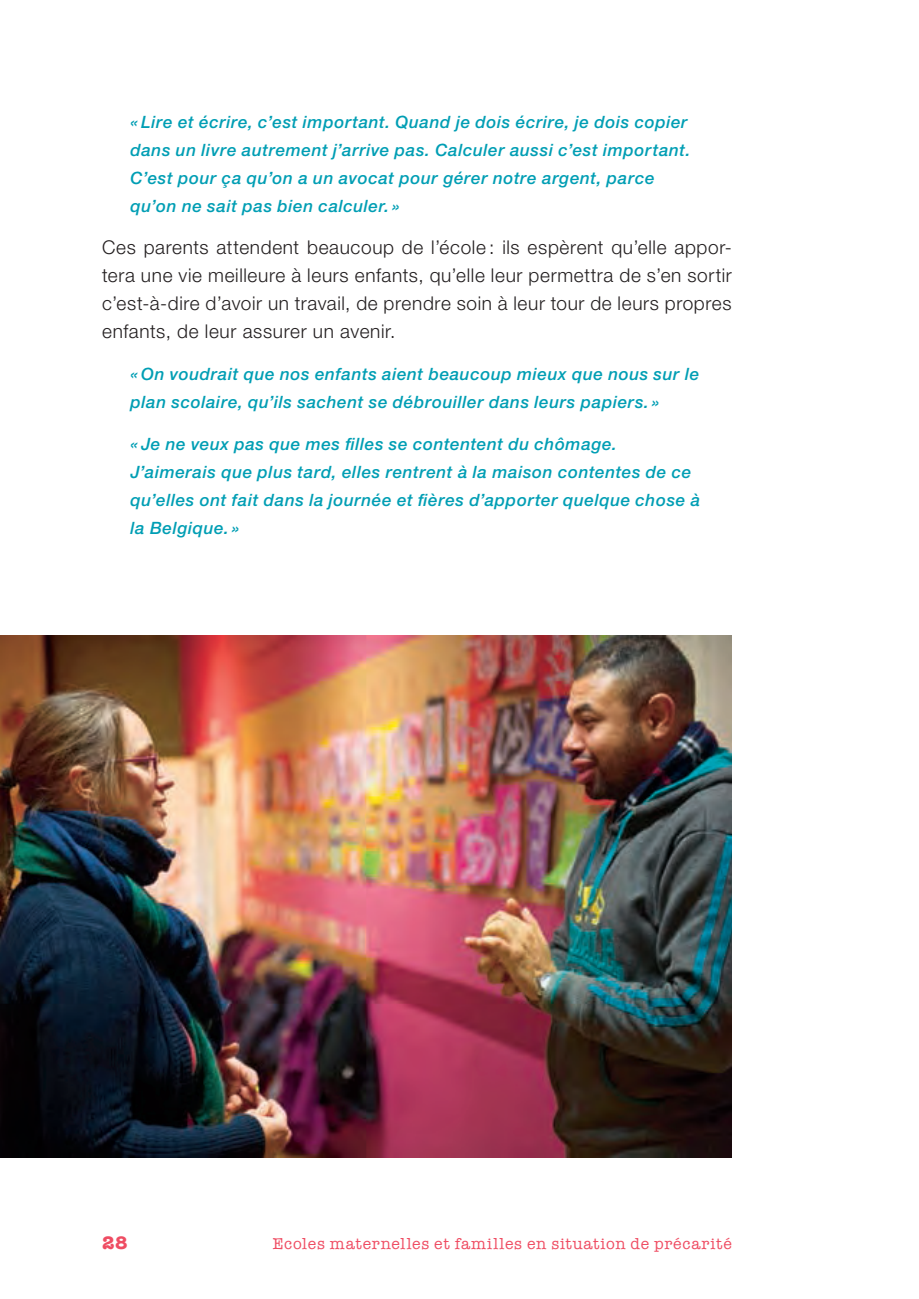
<style>
.page{position:relative;width:919px;height:1299px;background:#fff}
.page>*{position:absolute;margin:0;border:0;box-sizing:border-box;transform-origin:0 0}
.t1{font:300 19px/28px "Helvetica Neue LT Pro";letter-spacing:.035em;color:#231f20;text-align:justify}
.t2{font:700 19px "American Typewriter";color:#ef4d63}
.t3{font:italic 500 17px/28px "Helvetica Neue LT Pro";letter-spacing:.035em;color:#009eb4}
.t4{font:16px "American Typewriter";letter-spacing:.05em;color:#ef4d63}
</style>
<div class="page">
<img style="left:0;top:635px;width:731px;height:522px">
<p class="t3" style="left:130px;top:108px;width:561px">« Lire et écrire, c’est important. Quand je dois écrire, je dois copier dans un livre autrement j’arrive pas. Calculer aussi c’est important.<br>C’est pour ça qu’on a un avocat pour gérer notre argent, parce qu’on ne sait pas bien calculer. »</p>
<p class="t1" style="left:102px;top:233px;width:631px">Ces parents attendent beaucoup de l’école : ils espèrent qu’elle appor&shy;tera une vie meilleure à leurs enfants, qu’elle leur permettra de s’en sortir c’est-à-dire d’avoir un travail, de prendre soin à leur tour de leurs propres enfants, de leur assurer un avenir.</p>
<p class="t3" style="left:130px;top:360px;width:570px">« On voudrait que nos enfants aient beaucoup mieux que nous sur le plan scolaire, qu’ils sachent se débrouiller dans leurs papiers. »</p>
<p class="t3" style="left:130px;top:430px;width:571px">« Je ne veux pas que mes filles se contentent du chômage.<br>J’aimerais que plus tard, elles rentrent à la maison contentes de ce qu’elles ont fait dans la journée et fières d’apporter quelque chose à la Belgique. »</p>
<p class="t2" style="left:102px;top:1225px;width:27px">28</p>
<p class="t4" style="left:273px;top:1230px;width:460px">Ecoles maternelles et familles en situation de précarité</p>
</div>
